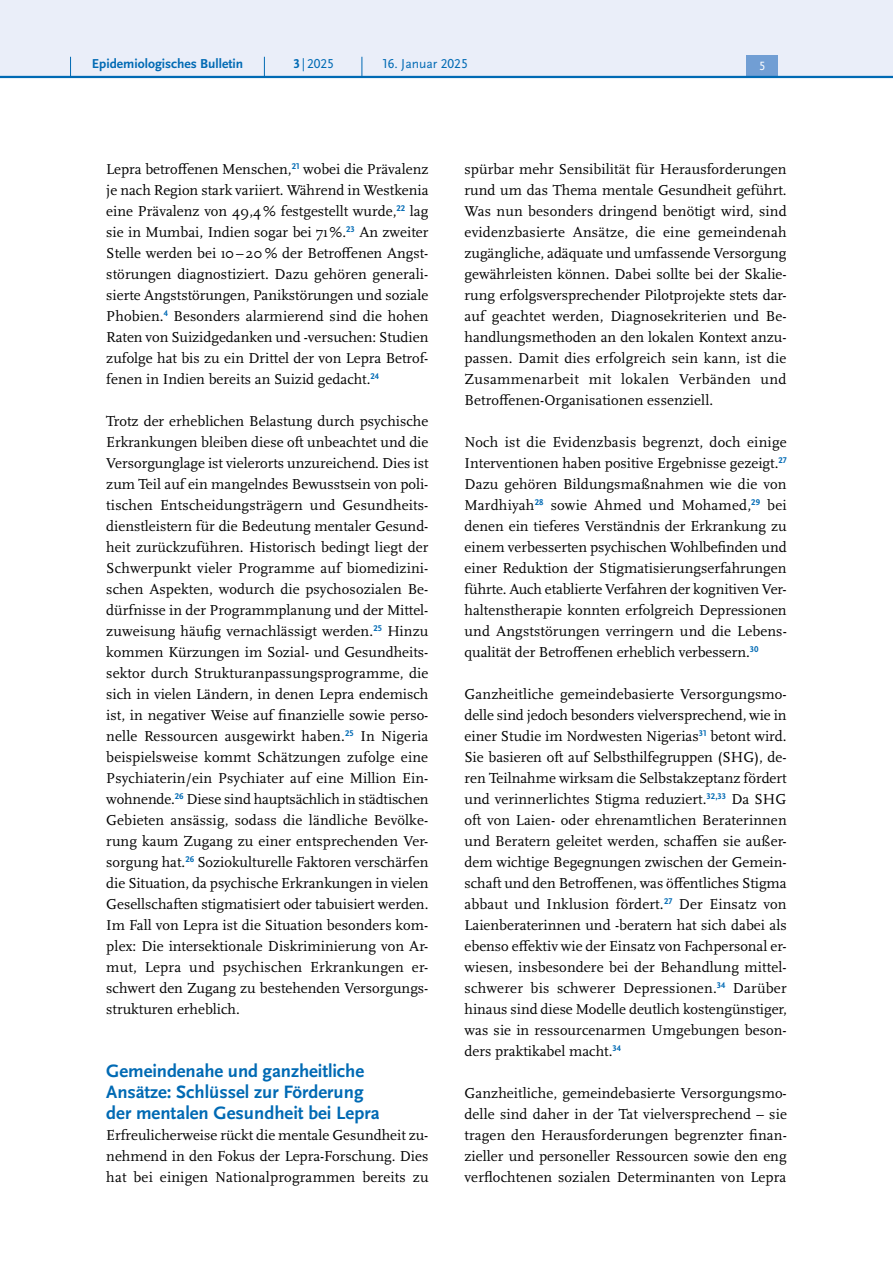
<style>
.page{position:relative;width:893px;height:1263px;background:#fff}
.page>*{position:absolute;margin:0;border:0;box-sizing:border-box;transform-origin:0 0}
.H3_-_Neu{font:700 18.75px/21px "Scala Sans Pro";color:#006ab4}
.P_-_Fließtext{font:15px/21px "Scala Pro";letter-spacing:.005em;color:#000;text-align:justify}
.t1{font:700 13.5px "Scala Sans Pro";color:#006ab4}
.t2{font:13.5px "Scala Sans Pro";color:#006ab4}
.t3{font:12.45px "Scala Sans Pro";color:#fff}
.s1{font-weight:700}
</style>
<div class="page">
<div style="left:0;top:0;width:893px;height:77px;background:#eaeef9"></div>
<div style="left:746px;top:55px;width:32px;height:21px;background:#719ed4"></div>
<hr style="left:0;top:76px;width:893px;height:2px;background:#006ab4">
<svg style="left:70px;top:57px;width:1px;height:19px"></svg>
<svg style="left:264px;top:57px;width:1px;height:19px"></svg>
<svg style="left:362px;top:57px;width:1px;height:19px"></svg>
<p class="t1" style="left:92px;top:55px;width:153px">Epidemiologisches Bulletin</p>
<p class="t2" style="left:294px;top:55px;width:42px"><span class="s1">3</span>|2025</p>
<p class="t2" style="left:383px;top:55px;width:87px">16. Januar 2025</p>
<p class="t3" style="left:759px;top:59px;width:8px">5</p>
<p class="P_-_Fließtext" style="left:106px;top:158px;width:324px">Lepra betroffenen Menschen,<sup>21</sup> wobei die Prävalenz je nach Region stark variiert. Während in Westkenia eine Prävalenz von 49,4% festgestellt wurde,<sup>22</sup> lag sie in Mumbai, Indien sogar bei 71%.<sup>23</sup> An zweiter Stelle werden bei 10–20 % der Betroffenen Angst&shy;störungen diagnostiziert. Dazu gehören generali&shy;sierte Angststörungen, Panikstörungen und soziale Phobien.<sup>4</sup> Besonders alarmierend sind die hohen Raten von Suizidgedanken und -versuchen: Studien zufolge hat bis zu ein Drittel der von Lepra Betrof&shy;fenen in Indien bereits an Suizid gedacht.<sup>24</sup></p>
<p class="P_-_Fließtext" style="left:106px;top:410px;width:324px">Trotz der erheblichen Belastung durch psychische Erkrankungen bleiben diese oft unbeachtet und die Versorgunglage ist vielerorts unzureichend. Dies ist zum Teil auf ein mangelndes Bewusstsein von poli&shy;tischen Entscheidungsträgern und Gesundheits&shy;dienstleistern für die Bedeutung mentaler Gesund&shy;heit zurückzuführen. Historisch bedingt liegt der Schwerpunkt vieler Programme auf biomedizini&shy;schen Aspekten, wodurch die psychosozialen Be&shy;dürfnisse in der Programmplanung und der Mittel&shy;zuweisung häufig vernachlässigt werden.<sup>25</sup> Hinzu kommen Kürzungen im Sozial- und Gesundheits&shy;sektor durch Strukturanpassungsprogramme, die sich in vielen Ländern, in denen Lepra endemisch ist, in negativer Weise auf finanzielle sowie perso&shy;nelle Ressourcen ausgewirkt haben.<sup>25</sup> In Nigeria beispielsweise kommt Schätzungen zufolge eine Psychiaterin/ein Psychiater auf eine Million Ein&shy;wohnende.<sup>26</sup> Diese sind hauptsächlich in städtischen Gebieten ansässig, sodass die ländliche Bevölke&shy;rung kaum Zugang zu einer entsprechenden Ver&shy;sorgung hat.<sup>26</sup> Soziokulturelle Faktoren verschärfen die Situation, da psychische Erkrankungen in vielen Gesellschaften stigmatisiert oder tabuisiert werden.<br>Im Fall von Lepra ist die Situation besonders kom&shy;plex: Die intersektionale Diskriminierung von Ar&shy;mut, Lepra und psychischen Erkrankungen er&shy;schwert den Zugang zu bestehenden Versorgungs&shy;strukturen erheblich.</p>
<h1 class="H3_-_Neu" style="left:106px;top:1060px;width:275px">Gemeindenahe und ganzheitliche<br>Ansätze: Schlüssel zur Förderung der mentalen Gesundheit bei Lepra</h1>
<p class="P_-_Fließtext" style="left:106px;top:1124px;width:324px">Erfreulicherweise rückt die mentale Gesundheit zu&shy;nehmend in den Fokus der Lepra-Forschung. Dies hat bei einigen Nationalprogrammen bereits zu</p>
<p class="P_-_Fließtext" style="left:465px;top:158px;width:324px">spürbar mehr Sensibilität für Herausforderungen rund um das Thema mentale Gesundheit geführt.<br>Was nun besonders dringend benötigt wird, sind evidenzbasierte Ansätze, die eine gemeindenah zugängliche, adäquate und umfassende Versorgung gewährleisten können. Dabei sollte bei der Skalie&shy;rung erfolgsversprechender Pilotprojekte stets dar&shy;auf geachtet werden, Diagnosekriterien und Be&shy;handlungsmethoden an den lokalen Kontext anzu&shy;passen. Damit dies erfolgreich sein kann, ist die Zusammenarbeit mit lokalen Verbänden und Betroffenen-Organisationen essenziell.</p>
<p class="P_-_Fließtext" style="left:465px;top:431px;width:324px">Noch ist die Evidenzbasis begrenzt, doch einige Interventionen haben positive Ergebnisse gezeigt.<sup>27<br></sup>Dazu gehören Bildungsmaßnahmen wie die von Mardhiyah<sup>28</sup> sowie Ahmed und Mohamed,<sup>29</sup> bei denen ein tieferes Verständnis der Erkrankung zu einem verbesserten psychischen Wohlbefinden und einer Reduktion der Stigmatisierungserfahrungen führte. Auch etablierte Verfahren der kognitiven Ver&shy;haltenstherapie konnten erfolgreich Depressionen und Angststörungen verringern und die Lebens&shy;qualität der Betroffenen erheblich verbessern.<sup>30</sup></p>
<p class="P_-_Fließtext" style="left:465px;top:683px;width:324px">Ganzheitliche gemeindebasierte Versorgungsmo&shy;delle sind jedoch besonders vielversprechend, wie in einer Studie im Nordwesten Nigerias<sup>31</sup> betont wird.<br>Sie basieren oft auf Selbsthilfegruppen (SHG), de&shy;ren Teilnahme wirksam die Selbstakzeptanz fördert und verinnerlichtes Stigma reduziert.<sup>32,33</sup> Da SHG oft von Laien- oder ehrenamtlichen Beraterinnen und Beratern geleitet werden, schaffen sie außer&shy;dem wichtige Begegnungen zwischen der Gemein&shy;schaft und den Betroffenen, was öffentliches Stigma abbaut und Inklusion fördert.<sup>27</sup> Der Einsatz von Laienberaterinnen und -beratern hat sich dabei als ebenso effektiv wie der Einsatz von Fachpersonal er&shy;wiesen, insbesondere bei der Behandlung mittel&shy;schwerer bis schwerer Depressionen.<sup>34</sup> Darüber hinaus sind diese Modelle deutlich kostengünstiger, was sie in ressourcenarmen Umgebungen beson&shy;ders praktikabel macht.<sup>34</sup></p>
<p class="P_-_Fließtext" style="left:465px;top:1082px;width:324px">Ganzheitliche, gemeindebasierte Versorgungsmo&shy;delle sind daher in der Tat vielversprechend – sie tragen den Herausforderungen begrenzter finan&shy;zieller und personeller Ressourcen sowie den eng verflochtenen sozialen Determinanten von Lepra</p>
</div>
